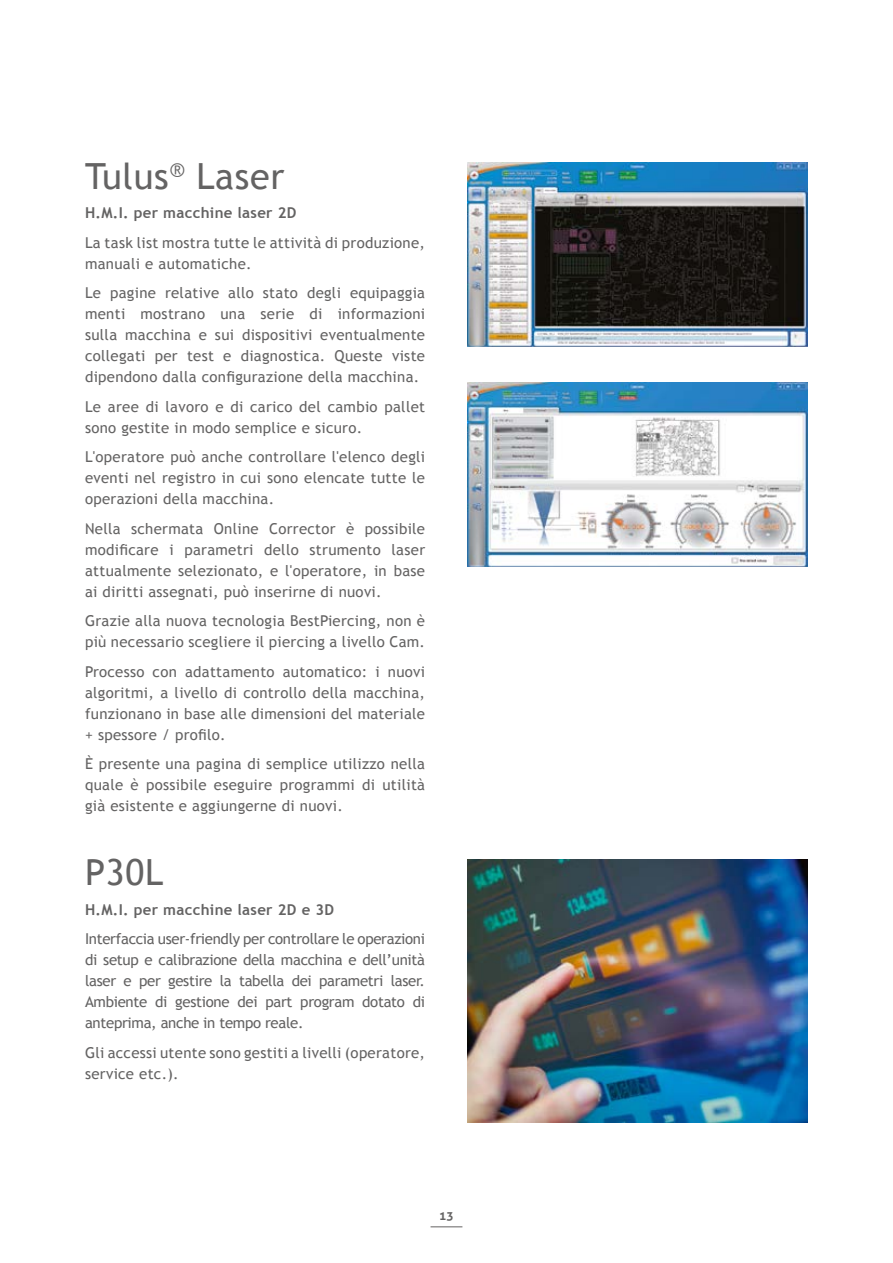
<style>
.page{position:relative;width:893px;height:1263px;background:#fff}
.page>*{position:absolute;margin:0;border:0;box-sizing:border-box;transform-origin:0 0}
.t1{font:36px "Trebuchet MS";letter-spacing:.02em;color:#646363}
.t2{font:15px/21px "Trebuchet MS";letter-spacing:.02em;color:#646363;text-align:justify}
.t3{font:700 15px "Trebuchet MS";letter-spacing:.02em;color:#646363}
.t4{font:700 12px "Aller";color:#646363}
</style>
<div class="page">
<hr style="left:431px;top:1226px;width:31px;height:1px;background:#646363">
<img style="left:468px;top:859px;width:340px;height:263px">
<img style="left:468px;top:162px;width:340px;height:184px">
<img style="left:468px;top:382px;width:340px;height:184px">
<h1 class="t1" style="left:85px;top:155px;width:201px">Tulus<sup>®</sup> Laser</h1>
<p class="t3" style="left:85px;top:204px;width:213px">H.M.I. per macchine laser 2D</p>
<p class="t2" style="left:85px;top:232px;width:342px">La task list mostra tutte le attività di produzione, manuali e automatiche.</p>
<p class="t2" style="left:85px;top:283px;width:342px">Le pagine relative allo stato degli equipaggia menti mostrano una serie di informazioni sulla macchina e sui dispositivi eventualmente collegati per test e diagnostica. Queste viste dipendono dalla configurazione della macchina.</p>
<p class="t2" style="left:85px;top:396px;width:342px">Le aree di lavoro e di carico del cambio pallet sono gestite in modo semplice e sicuro.</p>
<p class="t2" style="left:85px;top:447px;width:342px">L'operatore può anche controllare l'elenco degli eventi nel registro in cui sono elencate tutte le operazioni della macchina.</p>
<p class="t2" style="left:85px;top:518px;width:342px">Nella schermata Online Corrector è possibile modificare i parametri dello strumento laser attualmente selezionato, e l'operatore, in base ai diritti assegnati, può inserirne di nuovi.</p>
<p class="t2" style="left:85px;top:611px;width:342px">Grazie alla nuova tecnologia BestPiercing, non è più necessario scegliere il piercing a livello Cam.</p>
<p class="t2" style="left:85px;top:661px;width:342px">Processo con adattamento automatico: i nuovi algoritmi, a livello di controllo della macchina, funzionano in base alle dimensioni del materiale + spessore / profilo.</p>
<p class="t2" style="left:85px;top:754px;width:342px">È presente una pagina di semplice utilizzo nella quale è possibile eseguire programmi di utilità già esistente e aggiungerne di nuovi.</p>
<h1 class="t1" style="left:85px;top:851px;width:80px">P30L</h1>
<p class="t3" style="left:85px;top:900px;width:251px">H.M.I. per macchine laser 2D e 3D</p>
<p class="t2" style="left:85px;top:929px;width:342px">Interfaccia user-friendly per controllare le operazioni di setup e calibrazione della macchina e dell’unità laser e per gestire la tabella dei parametri laser.<br>Ambiente di gestione dei part program dotato di anteprima, anche in tempo reale.</p>
<p class="t2" style="left:85px;top:1042px;width:342px">Gli accessi utente sono gestiti a livelli (operatore, service etc.).</p>
<p class="t4" style="left:439px;top:1208px;width:16px">13</p>
</div>
